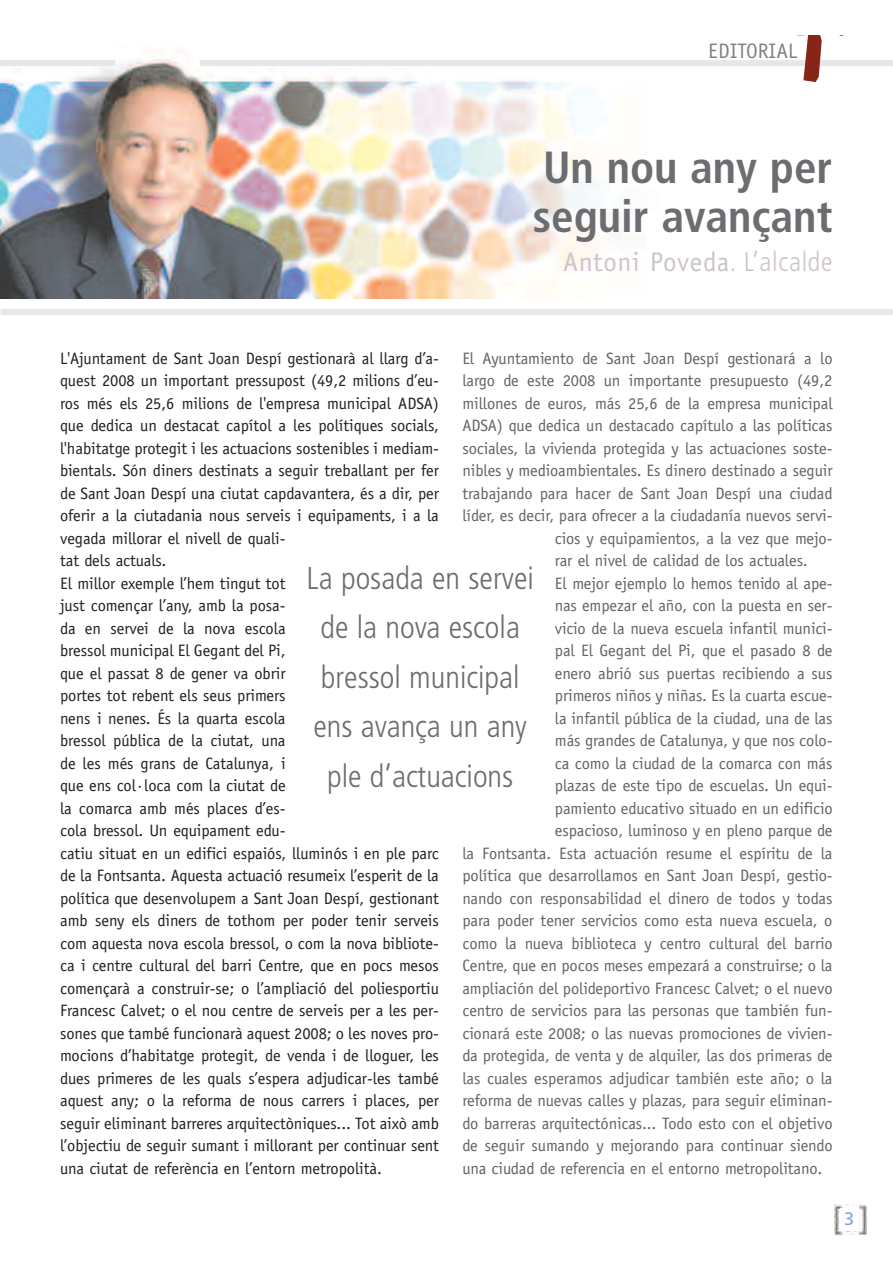
<style>
.page{position:relative;width:893px;height:1263px;background:#fff}
.page>*{position:absolute;margin:0;border:0;box-sizing:border-box;transform-origin:0 0}
.t1{font:700 condensed 45px/49.5px "Frutiger";color:#6c6d70}
.t2{font:300 condensed 31.5px/49.5px "Frutiger";color:#6c6d70;text-align:center}
.t3{font:27px "Officina Sans";letter-spacing:.025em;color:#ccc4cc}
.t4{font:21px "Officina Sans";color:#808285}
.t5{font:18px "Frutiger";color:#7ca7d8}
.t6{font:16.5px "Officina Sans";letter-spacing:-.005em;color:#636366}
.t7{font:16.5px/22.5px "Officina Sans";letter-spacing:-.005em;color:#231f20}
.s1{font-family:"Frutiger";font-weight:300;font-stretch:condensed}
</style>
<div class="page">
<img style="left:0;top:46px;width:621px;height:253px">
<div style="left:200px;top:60px;width:693px;height:6px;background:#e6e7e9"></div>
<div style="left:0;top:60px;width:115px;height:6px;background:#e6e7e9"></div>
<svg style="left:803px;top:36px;width:19px;height:46px"></svg>
<div style="left:1px;top:309px;width:892px;height:6px;background:#e6e7e9"></div>
<img style="left:834px;top:1204px;width:32px;height:31px">
<div style="left:840px;top:1208px;width:18px;height:23px;background:#fff"></div>
<p class="t4" style="left:708px;top:43px;width:91px">EDITORIAL</p>
<h1 class="t1" style="left:533px;top:146px;width:301px">Un nou any per seguir avançant</h1>
<h3 class="t3" style="left:563px;top:252px;width:271px">Antoni Poveda<span class="s1">. L’alcalde</span></h3>
<p class="t7" style="left:60px;top:348px;width:380px">L'Ajuntament de Sant Joan Despí gestionarà al llarg d’a&shy;quest 2008 un important pressupost (49,2 milions d’eu&shy;ros més els 25,6 milions de l'empresa municipal ADSA) que dedica un destacat capítol a les polítiques socials, l'habitatge protegit i les actuacions sostenibles i mediam&shy;bientals. Són diners destinats a seguir treballant per fer de Sant Joan Despí una ciutat capdavantera, és a dir, per oferir a la ciutadania nous serveis i equipaments, i a la vegada millorar el nivell de quali-<br>tat dels actuals.<br>El millor exemple l’hem tingut tot<br>just començar l’any, amb la posa-<br>da en servei de la nova escola<br>bressol municipal El Gegant del Pi,<br>que el passat 8 de gener va obrir<br>portes tot rebent els seus primers<br>nens i nenes. És la quarta escola<br>bressol pública de la ciutat, una<br>de les més grans de Catalunya, i<br>que ens col·loca com la ciutat de<br>la comarca amb més places d’es-<br>cola bressol. Un equipament edu-<br>catiu situat en un edifici espaiós, lluminós i en ple parc de la Fontsanta. Aquesta actuació resumeix l’esperit de la política que desenvolupem a Sant Joan Despí, gestionant amb seny els diners de tothom per poder tenir serveis com aquesta nova escola bressol, o com la nova bibliote&shy;ca i centre cultural del barri Centre, que en pocs mesos començarà a construir-se; o l’ampliació del poliesportiu Francesc Calvet; o el nou centre de serveis per a les per&shy;sones que també funcionarà aquest 2008; o les noves pro&shy;mocions d’habitatge protegit, de venda i de lloguer, les dues primeres de les quals s’espera adjudicar-les també aquest any; o la reforma de nous carrers i places, per seguir eliminant barreres arquitectòniques... Tot això amb l’objectiu de seguir sumant i millorant per continuar sent una ciutat de referència en l’entorn metropolità.</p>
<p class="t6" style="left:462px;top:352px;width:372px">El Ayuntamiento de Sant Joan Despí gestionará a lo</p>
<p class="t6" style="left:462px;top:374px;width:372px">largo de este 2008 un importante presupuesto (49,2</p>
<p class="t6" style="left:462px;top:397px;width:372px">millones de euros, más 25,6 de la empresa municipal</p>
<p class="t6" style="left:462px;top:419px;width:372px">ADSA) que dedica un destacado capítulo a las políticas</p>
<p class="t6" style="left:462px;top:442px;width:372px">sociales, la vivienda protegida y las actuaciones soste-</p>
<p class="t6" style="left:462px;top:464px;width:372px">nibles y medioambientales. Es dinero destinado a seguir</p>
<p class="t6" style="left:462px;top:487px;width:372px">trabajando para hacer de Sant Joan Despí una ciudad</p>
<p class="t6" style="left:462px;top:509px;width:372px">líder, es decir, para ofrecer a la ciudadanía nuevos servi-</p>
<p class="t6" style="left:555px;top:532px;width:279px">cios y equipamientos, a la vez que mejo-</p>
<p class="t6" style="left:555px;top:554px;width:254px">rar el nivel de calidad de los actuales.</p>
<p class="t6" style="left:555px;top:577px;width:279px">El mejor ejemplo lo hemos tenido al ape-</p>
<p class="t6" style="left:555px;top:599px;width:279px">nas empezar el año, con la puesta en ser-</p>
<p class="t6" style="left:555px;top:622px;width:279px">vicio de la nueva escuela infantil munici-</p>
<p class="t6" style="left:555px;top:644px;width:279px">pal El Gegant del Pi, que el pasado 8 de</p>
<p class="t6" style="left:555px;top:667px;width:279px">enero abrió sus puertas recibiendo a sus</p>
<p class="t6" style="left:555px;top:689px;width:279px">primeros niños y niñas. Es la cuarta escue-</p>
<p class="t6" style="left:555px;top:712px;width:279px">la infantil pública de la ciudad, una de las</p>
<p class="t6" style="left:555px;top:734px;width:279px">más grandes de Catalunya, y que nos colo-</p>
<p class="t6" style="left:555px;top:757px;width:279px">ca como la ciudad de la comarca con más</p>
<p class="t6" style="left:555px;top:779px;width:279px">plazas de este tipo de escuelas. Un equi-</p>
<p class="t6" style="left:555px;top:802px;width:279px">pamiento educativo situado en un edificio</p>
<p class="t6" style="left:555px;top:824px;width:279px">espacioso, luminoso y en pleno parque de</p>
<p class="t6" style="left:462px;top:847px;width:372px">la Fontsanta. Esta actuación resume el espíritu de la</p>
<p class="t6" style="left:462px;top:869px;width:372px">política que desarrollamos en Sant Joan Despí, gestio-</p>
<p class="t6" style="left:462px;top:892px;width:372px">nando con responsabilidad el dinero de todos y todas</p>
<p class="t6" style="left:462px;top:914px;width:372px">para poder tener servicios como esta nueva escuela, o</p>
<p class="t6" style="left:462px;top:937px;width:372px">como la nueva biblioteca y centro cultural del barrio</p>
<p class="t6" style="left:462px;top:959px;width:372px">Centre, que en pocos meses empezará a construirse; o la</p>
<p class="t6" style="left:462px;top:982px;width:372px">ampliación del polideportivo Francesc Calvet; o el nuevo</p>
<p class="t6" style="left:462px;top:1004px;width:372px">centro de servicios para las personas que también fun-</p>
<p class="t6" style="left:462px;top:1027px;width:372px">cionará este 2008; o las nuevas promociones de vivien-</p>
<p class="t6" style="left:462px;top:1049px;width:372px">da protegida, de venta y de alquiler, las dos primeras de</p>
<p class="t6" style="left:462px;top:1072px;width:372px">las cuales esperamos adjudicar también este año; o la</p>
<p class="t6" style="left:462px;top:1094px;width:372px">reforma de nuevas calles y plazas, para seguir eliminan-</p>
<p class="t6" style="left:462px;top:1117px;width:372px">do barreras arquitectónicas... Todo esto con el objetivo</p>
<p class="t6" style="left:462px;top:1139px;width:372px">de seguir sumando y mejorando para continuar siendo</p>
<p class="t6" style="left:462px;top:1162px;width:361px">una ciudad de referencia en el entorno metropolitano.</p>
<h2 class="t2" style="left:307px;top:555px;width:229px">La posada en servei de la nova escola bressol municipal ens avança un any ple d’actuacions</h2>
<p class="t5" style="left:844px;top:1211px;width:12px">3</p>
</div>
